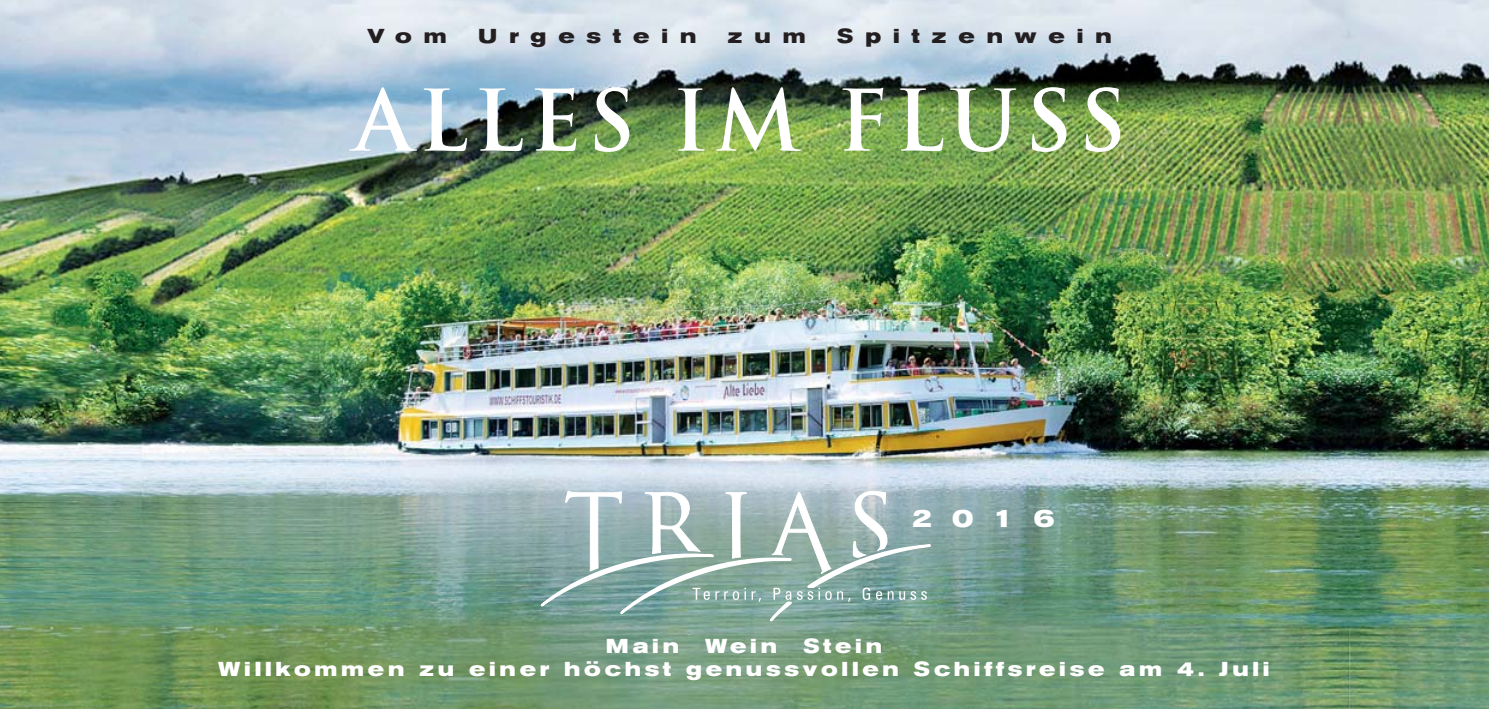
<style>
.page{position:relative;width:1489px;height:709px;background:#fff}
.page>*{position:absolute;margin:0;border:0;box-sizing:border-box;transform-origin:0 0}
.t1{font:700 82.5px "Trajan Pro";letter-spacing:.07em;color:#fff}
.t2{font:700 25px "Akzidenz Grot Ext BQ";color:#fff}
.t3{font:700 20px/22.5px "Akzidenz Grot Ext BQ";letter-spacing:.19em;color:#fff}
.t4{font:700 20px "Akzidenz Grot Ext BQ";letter-spacing:.6em;color:#231f20}
</style>
<div class="page">
<img style="left:0;top:0;width:1488px;height:709px">
<svg style="left:484px;top:490px;width:531px;height:181px;background:#8baa9f"></svg>
<p class="t4" style="left:367px;top:25px;width:81px">Vom</p>
<p class="t4" style="left:478px;top:25px;width:220px">Urgestein</p>
<p class="t4" style="left:727px;top:25px;width:79px">zum</p>
<p class="t4" style="left:837px;top:25px;width:276px">Spitzenwein</p>
<h1 class="t1" style="left:354px;top:74px;width:773px">ALLES IM FLUSS</h1>
<p class="t2" style="left:911px;top:504px;width:145px">2 0 1 6</p>
<p class="t3" style="left:218px;top:635px;width:1052px;text-indent:585px">Stein<br>Willkommen zu einer höchst genussvollen Schiffsreise am 4. Juli</p>
<p class="t3" style="left:606px;top:635px;width:75px">Main</p>
<p class="t3" style="left:705px;top:635px;width:73px">Wein</p>
</div>
